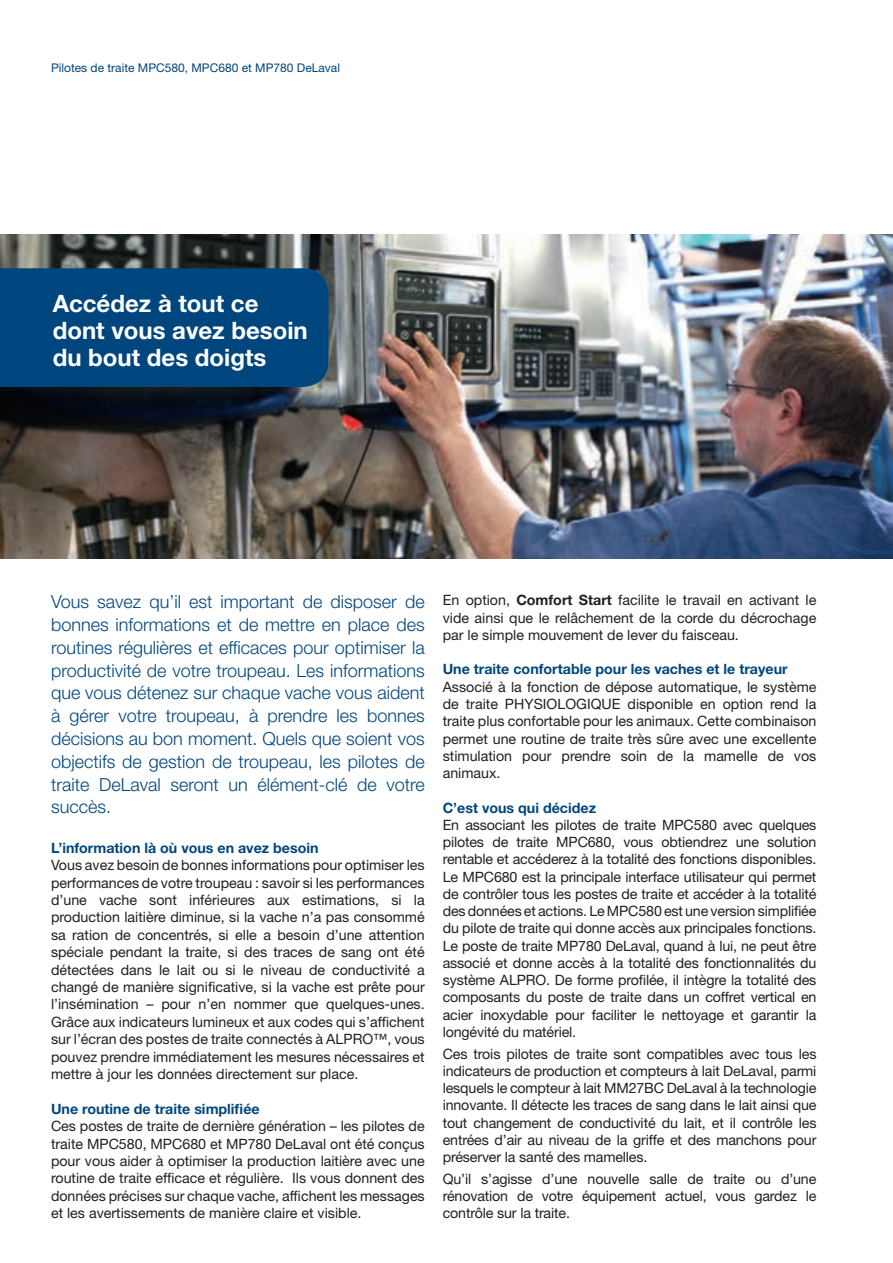
<style>
.page{position:relative;width:893px;height:1263px;background:#fff}
.page>*{position:absolute;margin:0;border:0;box-sizing:border-box;transform-origin:0 0}
.Backpage_bluebox{font:700 24px/27px "Helvetica Neue LT Std";color:#fff}
._4_Ingress{font:300 18px/22.8px "Helvetica Neue LT Std";color:#00467e;text-align:justify}
._2_Body_copy_text{font:14.25px/17.4px "Helvetica Neue LT Std";color:#231f20;text-align:justify}
._1_Body_copy_text_in{font:14.25px/17.2px "Helvetica Neue LT Std";letter-spacing:-.01em;color:#231f20;text-align:justify}
._5_Sub_headline_Body{font:700 14.25px "Helvetica Neue LT Std";color:#00467e}
.Page_information{font:12px "Helvetica Neue LT Std";color:#00467e}
.s1{font-weight:700}
</style>
<div class="page">
<img style="left:0;top:234px;width:893px;height:324px">
<img style="left:828px;top:268px;width:65px;height:119px">
<div style="left:0;top:268px;width:328px;height:119px;background:#00467e"></div>
<p class="Page_information" style="left:51px;top:61px;width:290px">Pilotes de traite MPC580, MPC680 et MP780 DeLaval</p>
<p class="Backpage_bluebox" style="left:53px;top:289px;width:257px">Accédez à tout ce dont vous avez besoin du bout des doigts</p>
<p class="_4_Ingress" style="left:51px;top:590px;width:375px">Vous savez qu’il est important de disposer de bonnes informations et de mettre en place des routines régulières et efficaces pour optimiser la productivité de votre troupeau. Les informations que vous détenez sur chaque vache vous aident à gérer votre troupeau, à prendre les bonnes décisions au bon moment. Quels que soient vos objectifs de gestion de troupeau, les pilotes de traite DeLaval seront un élément-clé de votre succès.</p>
<p class="_5_Sub_headline_Body" style="left:51px;top:839px;width:269px">L’information là où vous en avez besoin</p>
<p class="_2_Body_copy_text" style="left:51px;top:856px;width:375px">Vous avez besoin de bonnes informations pour optimiser les performances de votre troupeau : savoir si les performances d’une vache sont inférieures aux estimations, si la production laitière diminue, si la vache n’a pas consommé sa ration de concentrés, si elle a besoin d’une attention spéciale pendant la traite, si des traces de sang ont été détectées dans le lait ou si le niveau de conductivité a changé de manière significative, si la vache est prête pour l’insémination – pour n’en nommer que quelques-unes.<br>Grâce aux indicateurs lumineux et aux codes qui s’affichent sur l’écran des postes de traite connectés à ALPRO™, vous pouvez prendre immédiatement les mesures nécessaires et mettre à jour les données directement sur place.</p>
<p class="_5_Sub_headline_Body" style="left:51px;top:1100px;width:210px">Une routine de traite simplifiée</p>
<p class="_2_Body_copy_text" style="left:51px;top:1117px;width:375px">Ces postes de traite de dernière génération – les pilotes de traite MPC580, MPC680 et MP780 DeLaval ont été conçus pour vous aider à optimiser la production laitière avec une routine de traite efficace et régulière. Ils vous donnent des données précises sur chaque vache, affichent les messages et les avertissements de manière claire et visible.</p>
<p class="_2_Body_copy_text" style="left:443px;top:591px;width:375px">En option, <span class="s1">Comfort Start</span> facilite le travail en activant le vide ainsi que le relâchement de la corde du décrochage par le simple mouvement de lever du faisceau.</p>
<p class="_5_Sub_headline_Body" style="left:443px;top:660px;width:346px">Une traite confortable pour les vaches et le trayeur</p>
<p class="_2_Body_copy_text" style="left:443px;top:678px;width:375px">Associé à la fonction de dépose automatique, le système de traite PHYSIOLOGIQUE disponible en option rend la traite plus confortable pour les animaux. Cette combinaison permet une routine de traite très sûre avec une excellente stimulation pour prendre soin de la mamelle de vos animaux.</p>
<p class="_5_Sub_headline_Body" style="left:443px;top:799px;width:155px">C’est vous qui décidez</p>
<p class="_1_Body_copy_text_in" style="left:443px;top:816px;width:375px">En associant les pilotes de traite MPC580 avec quelques pilotes de traite MPC680, vous obtiendrez une solution rentable et accéderez à la totalité des fonctions disponibles.<br>Le MPC680 est la principale interface utilisateur qui permet de contrôler tous les postes de traite et accéder à la totalité des données et actions. Le MPC580 est une version simplifiée du pilote de traite qui donne accès aux principales fonctions.<br>Le poste de traite MP780 DeLaval, quand à lui, ne peut être associé et donne accès à la totalité des fonctionnalités du système ALPRO. De forme profilée, il intègre la totalité des composants du poste de traite dans un coffret vertical en acier inoxydable pour faciliter le nettoyage et garantir la longévité du matériel.</p>
<p class="_1_Body_copy_text_in" style="left:443px;top:1044px;width:375px">Ces trois pilotes de traite sont compatibles avec tous les indicateurs de production et compteurs à lait DeLaval, parmi lesquels le compteur à lait MM27BC DeLaval à la technologie innovante. Il détecte les traces de sang dans le lait ainsi que tout changement de conductivité du lait, et il contrôle les entrées d’air au niveau de la griffe et des manchons pour préserver la santé des mamelles.</p>
<p class="_1_Body_copy_text_in" style="left:443px;top:1170px;width:375px">Qu’il s’agisse d’une nouvelle salle de traite ou d’une rénovation de votre équipement actuel, vous gardez le contrôle sur la traite.</p>
</div>
